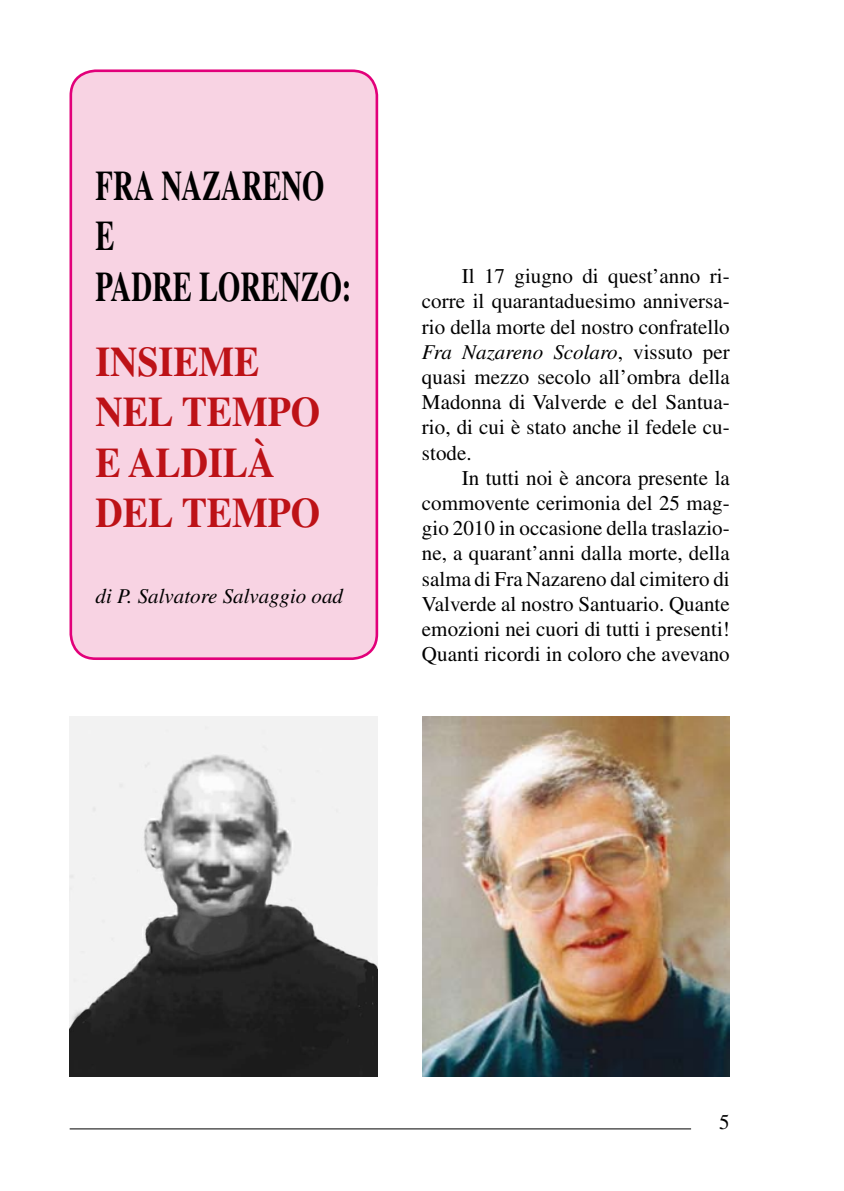
<style>
.page{position:relative;width:844px;height:1191px;background:#fff}
.page>*{position:absolute;margin:0;border:0;box-sizing:border-box;transform-origin:0 0}
.t1{font:700 42px/50.4px "Times";color:#bd1217;scale:.9 1}
.t2{font:700 42px/50.4px "Times";color:#000;scale:.68 1}
.t3{font:21px/25.2px "Times";color:#000;text-align:justify}
.t4{font:italic 21px "Times";color:#000}
.s1{font-style:italic}
</style>
<div class="page">
<hr style="left:70px;top:1128px;width:621px;height:1px;background:#000">
<div style="left:71px;top:71px;width:306px;height:587px;background:#f8d3e3;border-radius:25px"></div>
<div style="left:69px;top:69px;width:309px;height:591px;border:3px solid #e2007a;border-radius:25px"></div>
<img style="left:69px;top:717px;width:308px;height:359px">
<img style="left:422px;top:716px;width:307px;height:360px">
<h1 class="t2" style="left:95px;top:160px;width:378px">FRA NAZARENO<br>E<br>PADRE LORENZO:</h1>
<h1 class="t1" style="left:95px;top:335px;width:251px">INSIEME<br>NEL TEMPO<br>E ALDILÀ<br>DEL TEMPO</h1>
<p class="t4" style="left:95px;top:584px;width:249px">di P. Salvatore Salvaggio oad</p>
<p class="t3" style="left:422px;top:263px;width:309px;text-indent:40px">Il 17 giugno di quest’anno ri&shy;corre il quarantaduesimo anniversa&shy;rio della morte del nostro confratello <span class="s1">Fra Nazareno Scolaro</span>, vissuto per quasi mezzo secolo all’ombra della Madonna di Valverde e del Santua&shy;rio, di cui è stato anche il fedele cu&shy;stode.</p>
<p class="t3" style="left:422px;top:465px;width:309px;text-indent:40px">In tutti noi è ancora presente la commovente cerimonia del 25 mag&shy;gio 2010 in occasione della traslazio&shy;ne, a quarant’anni dalla morte, della salma di Fra Nazareno dal cimitero di Valverde al nostro Santuario. Quante emozioni nei cuori di tutti i presenti!<br>Quanti ricordi in coloro che avevano</p>
<p class="t3" style="left:719px;top:1109px;width:12px">5</p>
</div>
